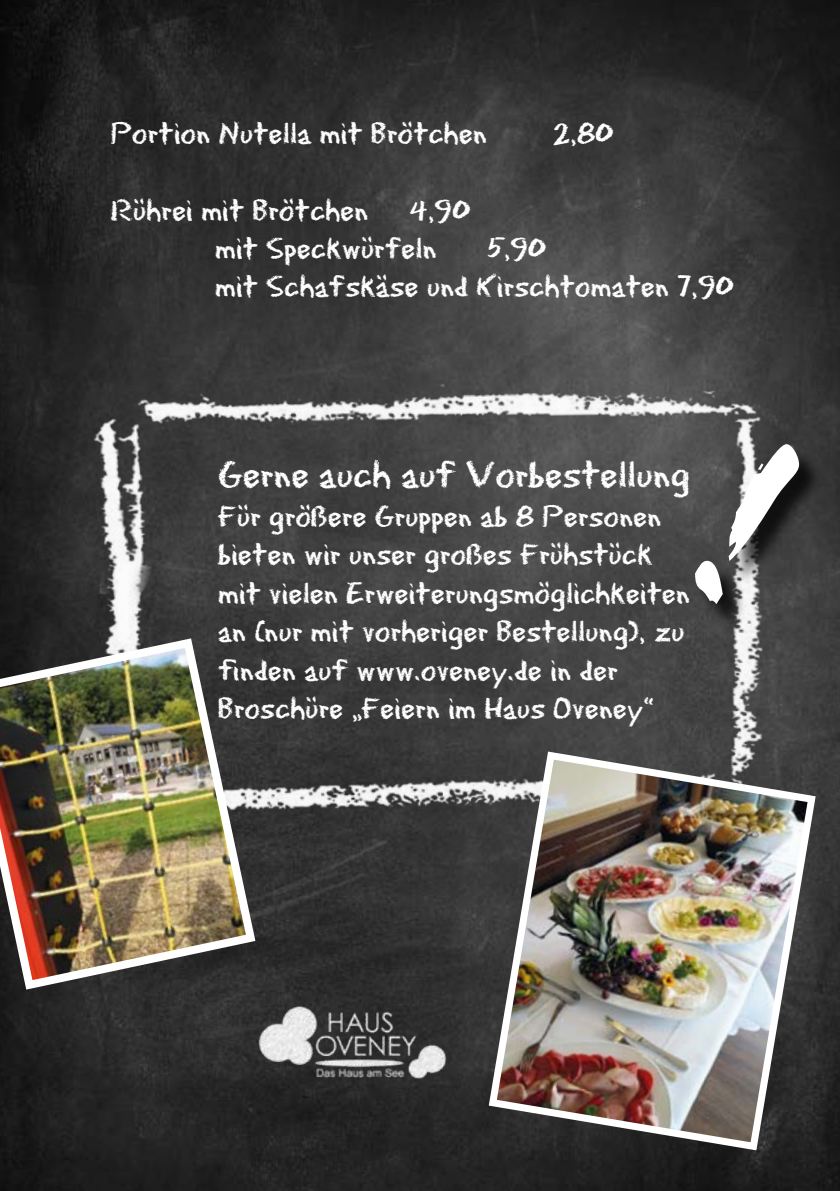
<style>
.page{position:relative;width:840px;height:1191px;background:#fff}
.page>*{position:absolute;margin:0;border:0;box-sizing:border-box;transform-origin:0 0}
.t1{font:216px "Flood Std";color:#fff}
.t2{font:40px "Eraser Dust";color:#fff}
.t3{font:32px/38.4px "Eraser Dust";color:#fff}
</style>
<div class="page">
<img style="left:0;top:0;width:839px;height:1191px">
<img style="left:52px;top:374px;width:745px;height:464px">
<img style="left:244px;top:989px;width:215px;height:130px">
<div style="left:698px;top:448px;width:124px;height:180px;background:#000;opacity:.75"></div>
<img style="left:484px;top:747px;width:335px;height:407px">
<img style="left:0;top:633px;width:260px;height:361px">
<p class="t3" style="left:110px;top:112px;width:378px">Portion Nutella mit Brötchen</p>
<p class="t3" style="left:552px;top:112px;width:63px">2,80</p>
<p class="t3" style="left:110px;top:189px;width:259px">Rührei mit Brötchen</p>
<p class="t3" style="left:215px;top:189px;width:257px;text-indent:195px">4,90 mit Speckwürfeln</p>
<p class="t3" style="left:215px;top:227px;width:521px;text-indent:271px">5,90<br>mit Schafskäse und Kirschtomaten 7,90</p>
<h1 class="t1" style="left:710px;top:396px;width:75px">!</h1>
<p class="t2" style="left:218px;top:447px;width:473px">Gerne auch auf Vorbestellung</p>
<p class="t3" style="left:218px;top:495px;width:473px">Für größere Gruppen ab 8 Personen bieten wir unser großes Frühstück mit vielen Erweiterungsmöglichkeiten an (nur mit vorheriger Bestellung), zu finden auf www.oveney.de in der Broschüre „Feiern im Haus Oveney“</p>
</div>
